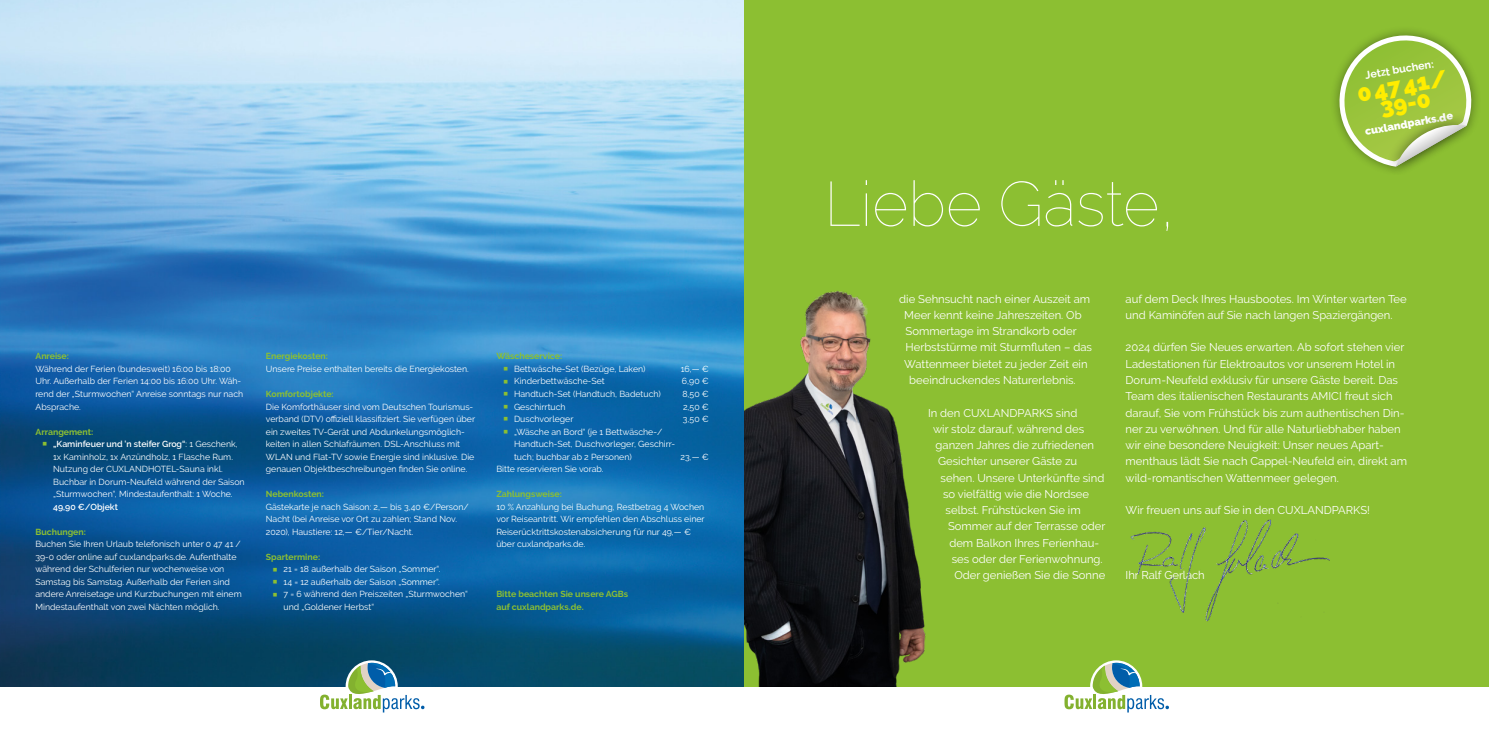
<style>
.page{position:relative;width:1489px;height:745px;background:#fff}
.page>*{position:absolute;margin:0;border:0;box-sizing:border-box;transform-origin:0 0}
.t1{font:100 62.5px "Raleway";color:#fff}
.t2{font:900 23.12px "Raleway";color:#ffed00}
.t3{font:11.25px/16.2px "Raleway";color:#fff}
.t4{font:900 10.75px "Raleway";color:#fff}
.t5{font:700 10.75px "Raleway";color:#fff}
.t6{font:8.75px/12.5px "Raleway";color:#fff}
.t7{font:700 8.75px "Raleway";color:#8cbf32}
.s1{color:#8cbf32}
.s2{font-weight:600}
</style>
<div class="page">
<img style="left:0;top:0;width:744px;height:685px">
<div style="left:744px;top:0;width:744px;height:685px;background:#8cbf32"></div>
<svg style="left:320px;top:662px;width:104px;height:50px"></svg>
<svg style="left:1064px;top:662px;width:104px;height:50px"></svg>
<img style="left:744px;top:291px;width:182px;height:394px">
<div style="left:1329px;top:25px;width:152px;height:151px;background:#000;opacity:.4"></div>
<div style="left:1384px;top:112px;width:92px;height:65px;background:#000;opacity:.5"></div>
<svg style="left:1332px;top:30px;width:139px;height:139px"></svg>
<img style="left:1130px;top:519px;width:199px;height:101px">
<p class="t7" style="left:35px;top:351px;width:35px">Anreise:</p>
<p class="t6" style="left:35px;top:362px;width:209px">Während der Ferien (bundesweit) 16:00 bis 18:00<br>Uhr. Außerhalb der Ferien 14:00 bis 16:00 Uhr. Wäh&shy;rend der „Sturmwochen“ Anreise sonntags nur nach Absprache.</p>
<p class="t7" style="left:35px;top:426px;width:59px">Arrangement:</p>
<p class="t6" style="left:53px;top:437px;width:193px;text-indent:-11px"><span class="s1">■</span> <span class="s2">„Kaminfeuer und ’n steifer Grog“</span>: 1 Geschenk, 1x Kaminholz, 1x Anzündholz, 1 Flasche Rum.<br>Nutzung der CUXLANDHOTEL-Sauna inkl.<br>Buchbar in Dorum-Neufeld während der Saison „Sturmwochen“, Mindestaufenthalt: 1 Woche.<br><span class="s2">49,90 €/Objekt</span></p>
<p class="t7" style="left:35px;top:526px;width:52px">Buchungen:</p>
<p class="t6" style="left:35px;top:537px;width:208px">Buchen Sie Ihren Urlaub telefonisch unter 0 47 41 / 39-0 oder online auf cuxlandparks.de. Aufenthalte während der Schulferien nur wochenweise von Samstag bis Samstag. Außerhalb der Ferien sind andere Anreisetage und Kurzbuchungen mit einem Mindestaufenthalt von zwei Nächten möglich.</p>
<p class="t7" style="left:266px;top:351px;width:64px">Energiekosten:</p>
<p class="t6" style="left:266px;top:362px;width:204px">Unsere Preise enthalten bereits die Energiekosten.</p>
<p class="t7" style="left:266px;top:388px;width:69px">Komfortobjekte:</p>
<p class="t6" style="left:266px;top:400px;width:211px">Die Komforthäuser sind vom Deutschen Tourismus&shy;verband (DTV) offiziell klassifiziert. Sie verfügen über ein zweites TV-Gerät und Abdunkelungsmöglich&shy;keiten in allen Schlafräumen. DSL-Anschluss mit WLAN und Flat-TV sowie Energie sind inklusive. Die genauen Objektbeschreibungen finden Sie online.</p>
<p class="t7" style="left:266px;top:488px;width:60px">Nebenkosten:</p>
<p class="t6" style="left:266px;top:500px;width:204px">Gästekarte je nach Saison: 2,— bis 3,40 €/Person/<br>Nacht (bei Anreise vor Ort zu zahlen; Stand Nov.<br>2020), Haustiere: 12,— €/Tier/Nacht.</p>
<p class="t7" style="left:266px;top:551px;width:56px">Spartermine:</p>
<p class="t6" style="left:273px;top:562px;width:169px"><span class="s1">■</span> 21 = 18 außerhalb der Saison „Sommer“.</p>
<p class="t6" style="left:273px;top:575px;width:168px"><span class="s1">■</span> 14 = 12 außerhalb der Saison „Sommer“.</p>
<p class="t6" style="left:283px;top:587px;width:186px;text-indent:-11px"><span class="s1">■</span> 7 = 6 während den Preiszeiten „Sturmwochen“ und „Goldener Herbst“</p>
<p class="t7" style="left:496px;top:351px;width:67px">Wäscheservice:</p>
<p class="t6" style="left:503px;top:362px;width:144px"><span class="s1">■</span> Bettwäsche-Set (Bezüge, Laken)</p>
<p class="t6" style="left:680px;top:362px;width:30px">16,— €</p>
<p class="t6" style="left:503px;top:375px;width:103px"><span class="s1">■</span> Kinderbettwäsche-Set</p>
<p class="t6" style="left:682px;top:375px;width:28px">6,90 €</p>
<p class="t6" style="left:503px;top:387px;width:159px"><span class="s1">■</span> Handtuch-Set (Handtuch, Badetuch)</p>
<p class="t6" style="left:682px;top:387px;width:28px">8,50 €</p>
<p class="t6" style="left:503px;top:400px;width:64px"><span class="s1">■</span> Geschirrtuch</p>
<p class="t6" style="left:683px;top:400px;width:27px">2,50 €</p>
<p class="t6" style="left:503px;top:412px;width:72px"><span class="s1">■</span> Duschvorleger</p>
<p class="t6" style="left:683px;top:412px;width:28px">3,50 €</p>
<p class="t6" style="left:514px;top:425px;width:163px;text-indent:-11px"><span class="s1">■</span> „Wäsche an Bord“ (je 1 Bettwäsche-/<br>Handtuch-Set, Duschvorleger, Geschirr&shy;tuch; buchbar ab 2 Personen)</p>
<p class="t6" style="left:680px;top:450px;width:30px">23,— €</p>
<p class="t6" style="left:496px;top:462px;width:109px">Bitte reservieren Sie vorab.</p>
<p class="t7" style="left:496px;top:488px;width:67px">Zahlungsweise:</p>
<p class="t6" style="left:496px;top:500px;width:210px">10 % Anzahlung bei Buchung, Restbetrag 4 Wochen vor Reiseantritt. Wir empfehlen den Abschluss einer Reiserücktrittskostenabsicherung für nur 49,— € über cuxlandparks.de.</p>
<p class="t7" style="left:496px;top:588px;width:133px">Bitte beachten Sie unsere AGBs</p>
<p class="t7" style="left:496px;top:601px;width:89px">auf cuxlandparks.de.</p>
<p class="t1" style="left:824px;top:167px;width:352px">Liebe Gäste,</p>
<p class="t5" style="left:1363px;top:69px;width:71px;rotate:-10deg">Jetzt buchen:</p>
<p class="t2" style="left:1355px;top:80px;width:92px;rotate:-10deg">04741/</p>
<p class="t2" style="left:1377px;top:94px;width:52px;rotate:-10deg">39-0</p>
<p class="t4" style="left:1363px;top:125px;width:91px;rotate:-10deg">cuxlandparks.de</p>
<p class="t3" style="left:899px;top:290px;width:192px">die Sehnsucht nach einer Auszeit am</p>
<p class="t3" style="left:904px;top:306px;width:179px">Meer kennt keine Jahreszeiten. Ob</p>
<p class="t3" style="left:905px;top:323px;width:173px">Sommertage im Strandkorb oder</p>
<p class="t3" style="left:905px;top:339px;width:188px">Herbststürme mit Sturmfluten – das</p>
<p class="t3" style="left:904px;top:355px;width:185px">Wattenmeer bietet zu jeder Zeit ein</p>
<p class="t3" style="left:909px;top:371px;width:168px">beeindruckendes Naturerlebnis.</p>
<p class="t3" style="left:928px;top:404px;width:151px">In den CUXLANDPARKS sind</p>
<p class="t3" style="left:933px;top:420px;width:153px">wir stolz darauf, während des</p>
<p class="t3" style="left:935px;top:436px;width:160px">ganzen Jahres die zufriedenen</p>
<p class="t3" style="left:938px;top:453px;width:141px">Gesichter unserer Gäste zu</p>
<p class="t3" style="left:940px;top:469px;width:165px">sehen. Unsere Unterkünfte sind</p>
<p class="t3" style="left:943px;top:485px;width:148px">so vielfältig wie die Nordsee</p>
<p class="t3" style="left:945px;top:501px;width:137px">selbst. Frühstücken Sie im</p>
<p class="t3" style="left:948px;top:518px;width:159px">Sommer auf der Terrasse oder</p>
<p class="t3" style="left:949px;top:534px;width:151px">dem Balkon Ihres Ferienhau-</p>
<p class="t3" style="left:951px;top:550px;width:152px">ses oder der Ferienwohnung.</p>
<p class="t3" style="left:954px;top:566px;width:152px">Oder genießen Sie die Sonne</p>
<p class="t3" style="left:1125px;top:290px;width:283px">auf dem Deck Ihres Hausbootes. Im Winter warten Tee und Kaminöfen auf Sie nach langen Spaziergängen.</p>
<p class="t3" style="left:1125px;top:339px;width:283px">2024 dürfen Sie Neues erwarten. Ab sofort stehen vier Ladestationen für Elektroautos vor unserem Hotel in Dorum-Neufeld exklusiv für unsere Gäste bereit. Das Team des italienischen Restaurants AMICI freut sich darauf, Sie vom Frühstück bis zum authentischen Din&shy;ner zu verwöhnen. Und für alle Naturliebhaber haben wir eine besondere Neuigkeit: Unser neues Apart&shy;menthaus lädt Sie nach Cappel-Neufeld ein, direkt am wild-romantischen Wattenmeer gelegen.</p>
<p class="t3" style="left:1125px;top:501px;width:246px">Wir freuen uns auf Sie in den CUXLANDPARKS!</p>
<p class="t3" style="left:1125px;top:566px;width:81px">Ihr Ralf Gerlach</p>
</div>
